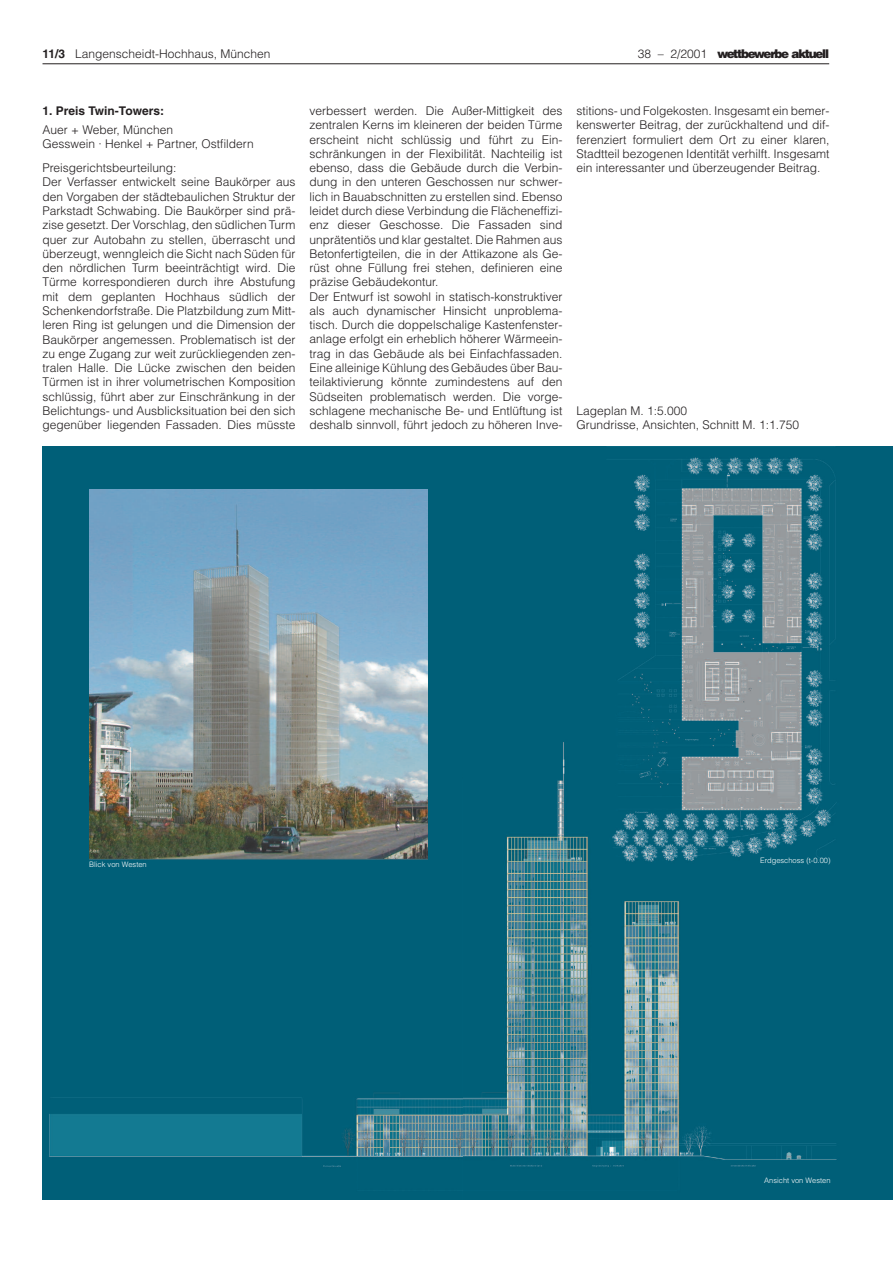
<style>
.page{position:relative;width:893px;height:1263px;background:#fff}
.page>*{position:absolute;margin:0;border:0;box-sizing:border-box;transform-origin:0 0}
.t1{font:300 12px/14.2px "Helvetica";color:#231f20}
.t2{font:900 12px "Helvetica";letter-spacing:-.115em;color:#231f20}
.t3{font:700 12px "Helvetica";color:#231f20}
.t4{font:300 7.5px "Helvetica";color:#fff}
.s1{font-weight:700}
.s2{font-weight:300}
</style>
<div class="page">
<hr style="left:43px;top:64px;width:786px;height:1px;background:#231f20">
<img style="left:43px;top:446px;width:420px;height:753px">
<svg style="left:463px;top:446px;width:430px;height:753px;fill:#005f78"></svg>
<img style="left:89px;top:489px;width:338px;height:370px">
<p class="t1" style="left:43px;top:46px;width:230px"><span class="s1">11/3</span> Langenscheidt-Hochhaus, München</p>
<p class="t2" style="left:638px;top:46px;width:193px"><span class="s2">38 – 2/2001</span> wettbewerbe aktuell</p>
<p class="t3" style="left:43px;top:106px;width:123px">1. Preis Twin-Towers:</p>
<p class="t1" style="left:43px;top:123px;width:213px">Auer + Weber, München<br>Gesswein · Henkel + Partner, Ostfildern</p>
<p class="t1" style="left:43px;top:161px;width:254px">Preisgerichtsbeurteilung:<br>Der Verfasser entwickelt seine Baukörper aus den Vorgaben der städtebaulichen Struktur der Parkstadt Schwabing. Die Baukörper sind prä&shy;zise gesetzt. Der Vorschlag, den südlichen Turm quer zur Autobahn zu stellen, überrascht und überzeugt, wenngleich die Sicht nach Süden für den nördlichen Turm beeinträchtigt wird. Die Türme korrespondieren durch ihre Abstufung mit dem geplanten Hochhaus südlich der Schenkendorfstraße. Die Platzbildung zum Mitt&shy;leren Ring ist gelungen und die Dimension der Baukörper angemessen. Problematisch ist der zu enge Zugang zur weit zurückliegenden zen&shy;tralen Halle. Die Lücke zwischen den beiden Türmen ist in ihrer volumetrischen Komposition schlüssig, führt aber zur Einschränkung in der Belichtungs- und Ausblicksituation bei den sich gegenüber liegenden Fassaden. Dies müsste</p>
<p class="t1" style="left:310px;top:104px;width:254px">verbessert werden. Die Außer-Mittigkeit des zentralen Kerns im kleineren der beiden Türme erscheint nicht schlüssig und führt zu Ein&shy;schränkungen in der Flexibilität. Nachteilig ist ebenso, dass die Gebäude durch die Verbin&shy;dung in den unteren Geschossen nur schwer&shy;lich in Bauabschnitten zu erstellen sind. Ebenso leidet durch diese Verbindung die Flächeneffizi&shy;enz dieser Geschosse. Die Fassaden sind unprätentiös und klar gestaltet. Die Rahmen aus Betonfertigteilen, die in der Attikazone als Ge&shy;rüst ohne Füllung frei stehen, definieren eine präzise Gebäudekontur.<br>Der Entwurf ist sowohl in statisch-konstruktiver als auch dynamischer Hinsicht unproblema&shy;tisch. Durch die doppelschalige Kastenfenster&shy;anlage erfolgt ein erheblich höherer Wärmeein&shy;trag in das Gebäude als bei Einfachfassaden.<br>Eine alleinige Kühlung des Gebäudes über Bau&shy;teilaktivierung könnte zumindestens auf den Südseiten problematisch werden. Die vorge&shy;schlagene mechanische Be- und Entlüftung ist deshalb sinnvoll, führt jedoch zu höheren Inve-</p>
<p class="t1" style="left:577px;top:104px;width:254px;text-align:justify">stitions- und Folgekosten. Insgesamt ein bemer&shy;kenswerter Beitrag, der zurückhaltend und dif&shy;ferenziert formuliert dem Ort zu einer klaren, Stadtteil bezogenen Identität verhilft. Insgesamt ein interessanter und überzeugender Beitrag.</p>
<p class="t1" style="left:577px;top:404px;width:224px">Lageplan M. 1:5.000<br>Grundrisse, Ansichten, Schnitt M. 1:1.750</p>
<p class="t4" style="left:89px;top:859px;width:59px">Blick von Westen</p>
<p class="t4" style="left:760px;top:856px;width:72px">Erdgeschoss (t-0.00)</p>
<p class="t4" style="left:764px;top:1176px;width:68px">Ansicht von Westen</p>
</div>
